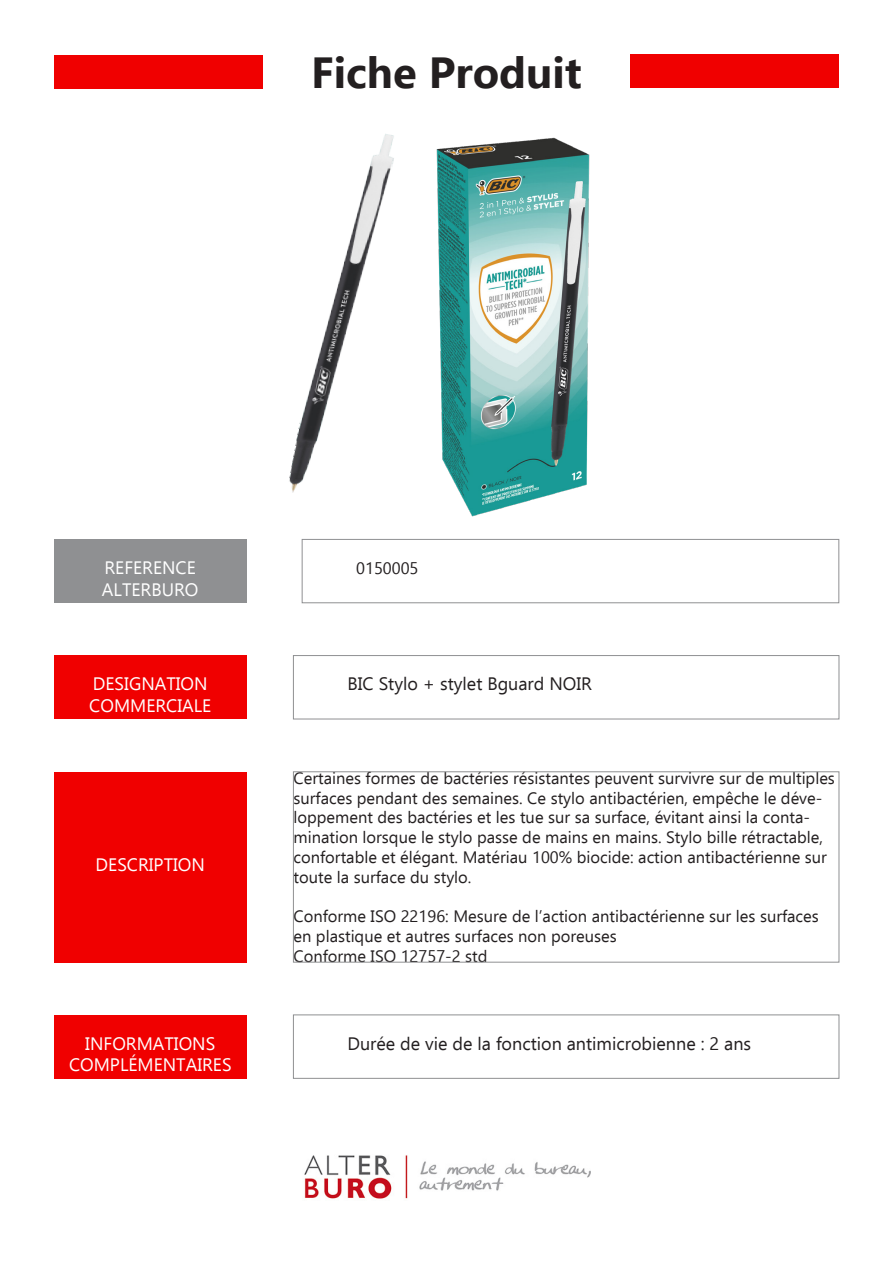
<style>
.page{position:relative;width:893px;height:1263px;background:#fff}
.page>*{position:absolute;margin:0;border:0;box-sizing:border-box;transform-origin:0 0}
.t1{font:700 43.5px "Ebrima";color:#231f20}
.t2{font:18px/21.6px "Ebrima";color:#fff}
.t3{font:18px "Ebrima";color:#231f20}
.t4{font:16.5px/19.8px "Ebrima";color:#231f20}
</style>
<div class="page">
<img style="left:304px;top:1155px;width:287px;height:44px">
<div style="left:54px;top:539px;width:192px;height:64px;background:#8f9092"></div>
<div style="left:54px;top:655px;width:193px;height:64px;background:#f00000"></div>
<div style="left:54px;top:1015px;width:193px;height:63px;background:#f00000"></div>
<div style="left:54px;top:772px;width:193px;height:190px;background:#f00000"></div>
<div style="left:302px;top:539px;width:537px;height:64px;border:1px solid #8f9092"></div>
<div style="left:293px;top:655px;width:546px;height:64px;border:1px solid #8f9092"></div>
<div style="left:55px;top:55px;width:208px;height:34px;background:#f00000"></div>
<div style="left:631px;top:54px;width:208px;height:34px;background:#f00000"></div>
<img style="left:436px;top:137px;width:154px;height:380px">
<img style="left:289px;top:134px;width:105px;height:359px">
<h1 class="t1" style="left:311px;top:39px;width:272px">Fiche Produit</h1>
<p class="t2" style="left:102px;top:556px;width:98px">REFERENCE<br>ALTERBURO</p>
<p class="t4" style="left:356px;top:558px;width:64px">0150005</p>
<p class="t2" style="left:89px;top:672px;width:124px">DESIGNATION<br>COMMERCIALE</p>
<p class="t3" style="left:347px;top:671px;width:246px">BIC Stylo + stylet Bguard NOIR</p>
<p class="t2" style="left:96px;top:853px;width:111px">DESCRIPTION</p>
<p class="t4" style="left:293px;top:767px;width:543px">Certaines formes de bactéries résistantes peuvent survivre sur de multiples surfaces pendant des semaines. Ce stylo antibactérien, empêche le déve&shy;loppement des bactéries et les tue sur sa surface, évitant ainsi la conta&shy;mination lorsque le stylo passe de mains en mains. Stylo bille rétractable, confortable et élégant. Matériau 100% biocide: action antibactérienne sur toute la surface du stylo.</p>
<p class="t4" style="left:293px;top:906px;width:527px">Conforme ISO 22196: Mesure de l’action antibactérienne sur les surfaces en plastique et autres surfaces non poreuses<br>Conforme ISO 12757-2 std</p>
<p class="t2" style="left:69px;top:1032px;width:164px;text-align:center">INFORMATIONS<br>COMPLÉMENTAIRES</p>
<p class="t3" style="left:347px;top:1030px;width:405px">Durée de vie de la fonction antimicrobienne : 2 ans</p>
</div>
